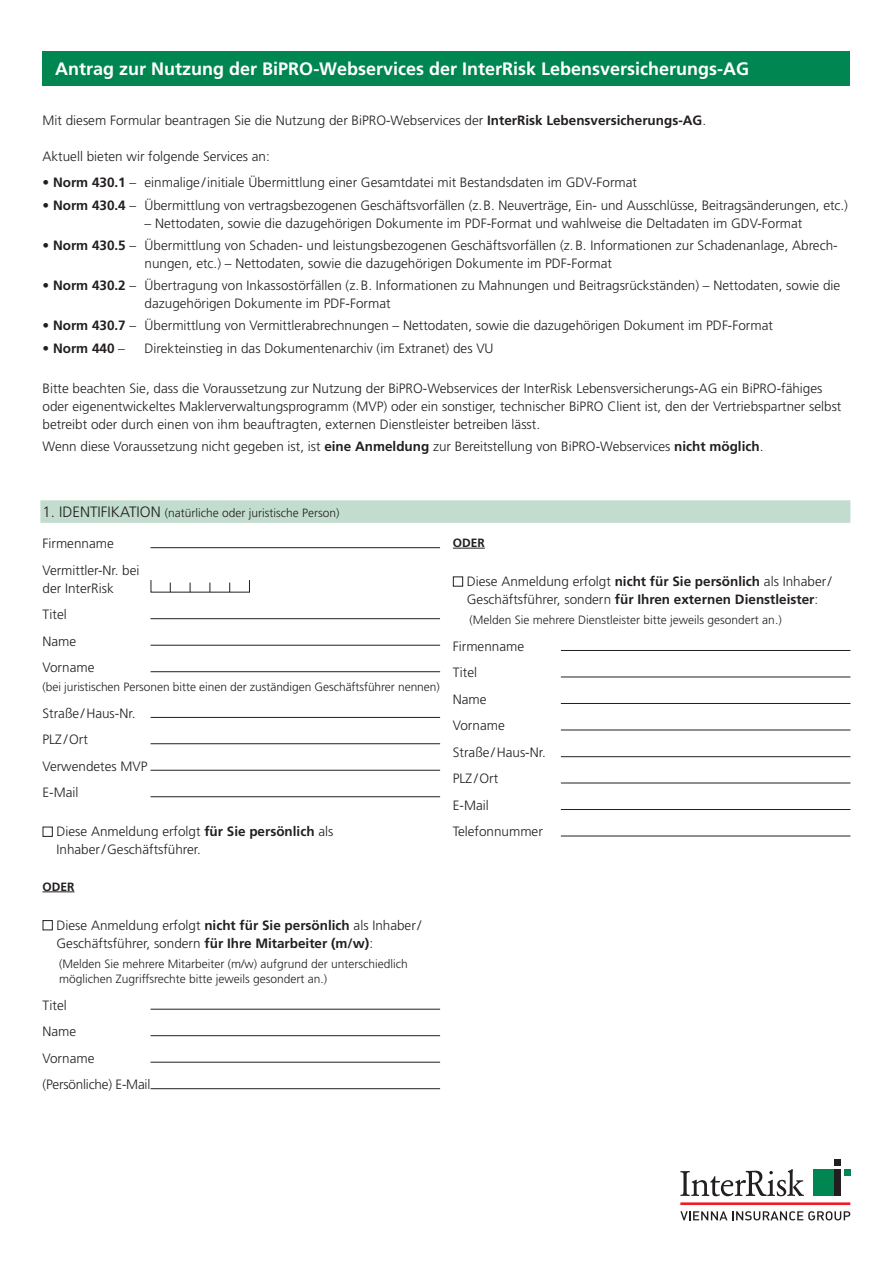
<style>
.page{position:relative;width:893px;height:1263px;background:#fff}
.page>*{position:absolute;margin:0;border:0;box-sizing:border-box;transform-origin:0 0}
.t1{font:700 18px "Frutiger LT Std";color:#fff}
.t2{font:300 13.5px/26.5px "Frutiger LT Std";color:#231f20}
.t3{font:700 13.5px "Frutiger LT Std";color:#231f20}
.t4{font:300 12px/15px "Frutiger LT Std";color:#231f20}
.t5{font:700 12px "Frutiger LT Std";color:#231f20}
.s1{font-weight:700}
.s2{font-weight:300}
.s3{font-size:15px}
</style>
<div class="page">
<hr style="left:680px;top:1202px;width:170px;height:3px;background:#ee1d23">
<svg style="left:680px;top:1211px;width:170px;height:9px"></svg>
<svg style="left:680px;top:1169px;width:124px;height:27px"></svg>
<div style="left:814px;top:1169px;width:20px;height:27px;background:#008650"></div>
<div style="left:834px;top:1169px;width:6px;height:27px;background:#231f20"></div>
<div style="left:834px;top:1159px;width:6px;height:7px;background:#231f20"></div>
<div style="left:844px;top:1169px;width:6px;height:7px;background:#008650"></div>
<div style="left:43px;top:51px;width:807px;height:34px;background:#008650"></div>
<div style="left:40px;top:500px;width:810px;height:23px;background:#c2ddcf"></div>
<hr style="left:43px;top:891px;width:32px;height:1px;background:#231f20">
<hr style="left:150px;top:547px;width:290px;height:1px;background:#231f20">
<hr style="left:150px;top:618px;width:290px;height:1px;background:#231f20">
<hr style="left:151px;top:645px;width:289px;height:1px;background:#231f20">
<hr style="left:151px;top:671px;width:289px;height:1px;background:#231f20">
<hr style="left:151px;top:717px;width:289px;height:1px;background:#231f20">
<hr style="left:151px;top:743px;width:289px;height:1px;background:#231f20">
<hr style="left:151px;top:770px;width:289px;height:1px;background:#231f20">
<hr style="left:151px;top:796px;width:289px;height:1px;background:#231f20">
<div style="left:43px;top:827px;width:10px;height:10px;border:1px solid #231f20"></div>
<div style="left:43px;top:920px;width:10px;height:10px;border:1px solid #231f20"></div>
<hr style="left:151px;top:1009px;width:289px;height:1px;background:#231f20">
<hr style="left:151px;top:1035px;width:289px;height:1px;background:#231f20">
<hr style="left:151px;top:1062px;width:289px;height:1px;background:#231f20">
<hr style="left:151px;top:1088px;width:289px;height:1px;background:#231f20">
<hr style="left:453px;top:548px;width:32px;height:1px;background:#231f20">
<div style="left:453px;top:576px;width:10px;height:11px;border:1px solid #231f20"></div>
<hr style="left:561px;top:650px;width:289px;height:1px;background:#231f20">
<hr style="left:561px;top:677px;width:289px;height:1px;background:#231f20">
<hr style="left:561px;top:703px;width:289px;height:1px;background:#231f20">
<hr style="left:561px;top:730px;width:289px;height:1px;background:#231f20">
<hr style="left:561px;top:756px;width:289px;height:1px;background:#231f20">
<hr style="left:561px;top:783px;width:289px;height:1px;background:#231f20">
<hr style="left:561px;top:809px;width:289px;height:1px;background:#231f20">
<hr style="left:561px;top:836px;width:289px;height:1px;background:#231f20">
<h1 class="t1" style="left:55px;top:58px;width:695px">Antrag zur Nutzung der BiPRO-Webservices der InterRisk Lebensversicherungs-AG</h1>
<p class="t2" style="left:43px;top:107px;width:665px">Mit diesem Formular beantragen Sie die Nutzung der BiPRO-Webservices der <span class="s1">InterRisk Lebensversicherungs-AG</span>.</p>
<p class="t2" style="left:43px;top:143px;width:229px">Aktuell bieten wir folgende Services an:</p>
<p class="t2" style="left:43px;top:170px;width:596px">• <span class="s1">Norm 430.1</span> – einmalige /initiale Übermittlung einer Gesamtdatei mit Bestandsdaten im GDV-Format</p>
<p class="t2" style="left:43px;top:192px;width:807px">• <span class="s1">Norm 430.4</span> – Übermittlung von vertragsbezogenen Geschäftsvorfällen (z.B. Neuverträge, Ein- und Ausschlüsse, Beitragsänderungen, etc.)</p>
<p class="t2" style="left:145px;top:210px;width:659px">– Nettodaten, sowie die dazugehörigen Dokumente im PDF-Format und wahlweise die Deltadaten im GDV-Format</p>
<p class="t2" style="left:145px;top:236px;width:695px;line-height:18px;text-indent:-102px">• <span class="s1">Norm 430.5</span> – Übermittlung von Schaden- und leistungsbezogenen Geschäftsvorfällen (z.B. Informationen zur Schadenanlage, Abrech&shy;nungen, etc.) – Nettodaten, sowie die dazugehörigen Dokumente im PDF-Format</p>
<p class="t2" style="left:145px;top:277px;width:697px;line-height:18px;text-indent:-102px">• <span class="s1">Norm 430.2</span> – Übertragung von Inkassostörfällen (z.B. Informationen zu Mahnungen und Beitragsrückständen) – Nettodaten, sowie die dazugehörigen Dokumente im PDF-Format</p>
<p class="t2" style="left:43px;top:313px;width:732px">• <span class="s1">Norm 430.7</span> – Übermittlung von Vermittlerabrechnungen – Nettodaten, sowie die dazugehörigen Dokument im PDF-Format</p>
<p class="t3" style="left:43px;top:340px;width:84px"><span class="s2">•</span> Norm 440 <span class="s2">–</span></p>
<p class="t2" style="left:145px;top:335px;width:351px">Direkteinstieg in das Dokumentenarchiv (im Extranet) des VU</p>
<p class="t2" style="left:43px;top:379px;width:800px;line-height:18px">Bitte beachten Sie, dass die Voraussetzung zur Nutzung der BiPRO-Webservices der InterRisk Lebensversicherungs-AG ein BiPRO-fähiges oder eigenentwickeltes Maklerverwaltungsprogramm (MVP) oder ein sonstiger, technischer BiPRO Client ist, den der Vertriebspartner selbst betreibt oder durch einen von ihm beauftragten, externen Dienstleister betreiben lässt.</p>
<p class="t2" style="left:43px;top:433px;width:722px">Wenn diese Voraussetzung nicht gegeben ist, ist <span class="s1">eine Anmeldung</span> zur Bereitstellung von BiPRO-Webservices <span class="s1">nicht möglich</span>.</p>
<p class="t4" style="left:43px;top:506px;width:299px"><span class="s3">1. IDENTIFIKATION</span> (natürliche oder juristische Person)</p>
<p class="t2" style="left:43px;top:530px;width:98px">Firmenname<br>Vermittler-Nr. bei</p>
<p class="t2" style="left:43px;top:575px;width:73px">der InterRisk<br>Titel<br>Name<br>Vorname</p>
<p class="t4" style="left:43px;top:680px;width:399px">(bei juristischen Personen bitte einen der zuständigen Geschäftsführer nennen)</p>
<p class="t2" style="left:43px;top:700px;width:107px">Straße/Haus-Nr.<br>PLZ/Ort<br>Verwendetes MVP<br>E-Mail</p>
<p class="t2" style="left:57px;top:823px;width:278px;line-height:18px">Diese Anmeldung erfolgt <span class="s1">für Sie persönlich</span> als<br>Inhaber/Geschäftsführer.</p>
<p class="t5" style="left:43px;top:879px;width:34px">ODER</p>
<p class="t2" style="left:57px;top:916px;width:366px;line-height:18px">Diese Anmeldung erfolgt <span class="s1">nicht für Sie persönlich</span> als Inhaber/<br>Geschäftsführer, sondern <span class="s1">für Ihre Mitarbeiter (m/w)</span>:</p>
<p class="t4" style="left:59px;top:956px;width:350px">(Melden Sie mehrere Mitarbeiter (m/w) aufgrund der unterschiedlich möglichen Zugriffsrechte bitte jeweils gesondert an.)</p>
<p class="t2" style="left:43px;top:992px;width:109px">Titel<br>Name<br>Vorname (Persönliche) E-Mail</p>
<p class="t5" style="left:453px;top:536px;width:34px">ODER</p>
<p class="t2" style="left:467px;top:573px;width:366px;line-height:18px">Diese Anmeldung erfolgt <span class="s1">nicht für Sie persönlich</span> als Inhaber/<br>Geschäftsführer, sondern <span class="s1">für Ihren externen Dienstleister</span>:</p>
<p class="t4" style="left:469px;top:613px;width:314px">(Melden Sie mehrere Dienstleister bitte jeweils gesondert an.)</p>
<p class="t2" style="left:453px;top:633px;width:94px">Firmenname<br>Titel<br>Name<br>Vorname<br>Straße/Haus-Nr.<br>PLZ /Ort<br>E-Mail<br>Telefonnummer</p>
</div>
